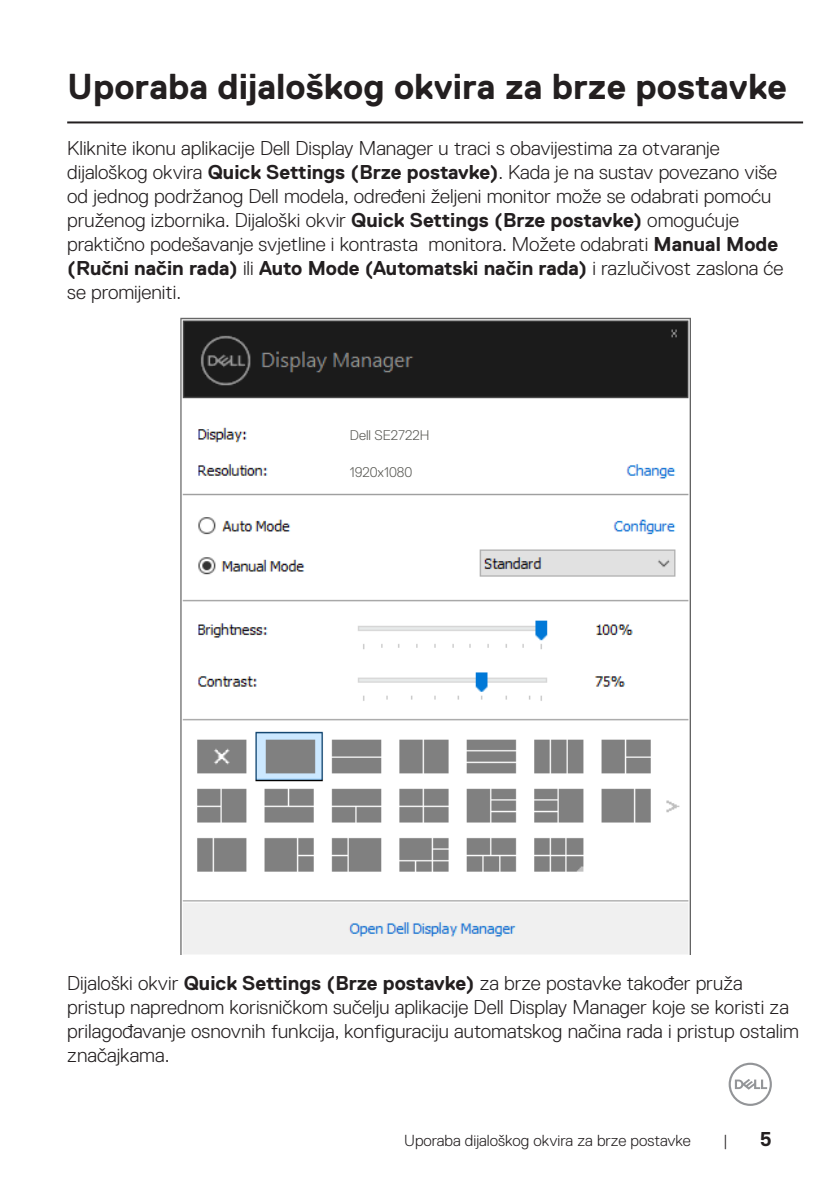
<style>
.page{position:relative;width:840px;height:1191px;background:#fff}
.page>*{position:absolute;margin:0;border:0;box-sizing:border-box;transform-origin:0 0}
.Head_1{font:700 36px "Dell Replica";color:#231f20}
.Paragraph{font:300 20px/24px "Dell Replica";color:#231f20}
.t1{font:700 20px "Dell Replica";color:#231f20}
.t2{font:300 16px "Dell Replica";color:#231f20}
.t3{font:300 14px "Dell Replica";color:#585853}
.s1{font-weight:700}
</style>
<div class="page">
<svg style="left:728px;top:1062px;width:43px;height:44px"></svg>
<hr style="left:67px;top:121px;width:735px;height:2px;background:#231f20">
<img style="left:180px;top:317px;width:510px;height:637px">
<p class="Head_1" style="left:67px;top:67px;width:720px">Uporaba dijaloškog okvira za brze postavke</p>
<p class="Paragraph" style="left:67px;top:136px;width:717px">Kliknite ikonu aplikacije Dell Display Manager u traci s obavijestima za otvaranje dijaloškog okvira <span class="s1">Quick Settings (Brze postavke)</span>. Kada je na sustav povezano više od jednog podržanog Dell modela, određeni željeni monitor može se odabrati pomoću pruženog izbornika. Dijaloški okvir <span class="s1">Quick Settings (Brze postavke)</span> omogućuje praktično podešavanje svjetline i kontrasta monitora. Možete odabrati <span class="s1">Manual Mode (Ručni način rada)</span> ili <span class="s1">Auto Mode (Automatski način rada)</span> i razlučivost zaslona će se promijeniti.</p>
<p class="t3" style="left:350px;top:427px;width:81px">Dell SE2722H</p>
<p class="t3" style="left:350px;top:464px;width:64px">1920x1080</p>
<p class="Paragraph" style="left:67px;top:971px;width:732px">Dijaloški okvir <span class="s1">Quick Settings (Brze postavke)</span> za brze postavke također pruža pristup naprednom korisničkom sučelju aplikacije Dell Display Manager koje se koristi za prilagođavanje osnovnih funkcija, konfiguraciju automatskog načina rada i pristup ostalim značajkama.</p>
<p class="t2" style="left:404px;top:1131px;width:288px">Uporaba dijaloškog okvira za brze postavke</p>
<p class="t2" style="left:722px;top:1131px;width:6px">|</p>
<p class="t1" style="left:759px;top:1127px;width:13px">5</p>
</div>
